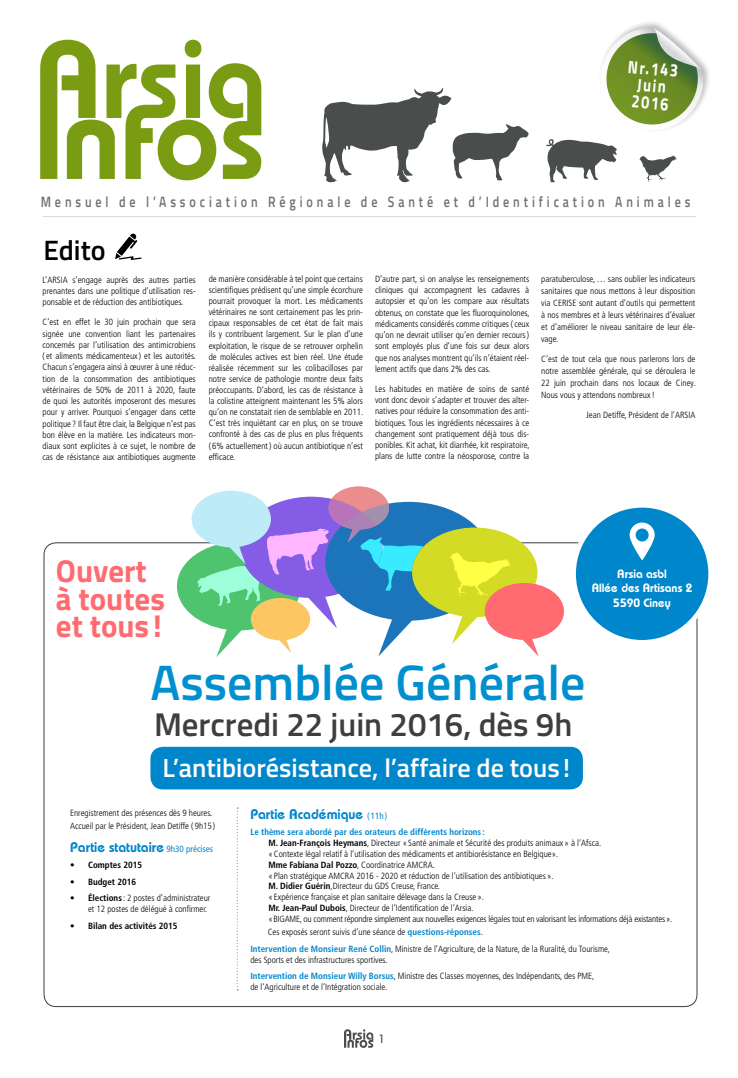
<style>
.page{position:relative;width:738px;height:1078px;background:#fff}
.page>*{position:absolute;margin:0;border:0;box-sizing:border-box;transform-origin:0 0}
.t1{font:600 49.9px "Titillium Web";color:#0090d0}
.t2{font:600 32.9px "Titillium Web";color:#3e3d40}
.t3{font:700 31.6px/27.4px "Titillium Web";color:#ff6b70}
.t4{font:600 28px "Titillium Web";color:#000}
.t5{font:600 26.2px "Titillium Web";color:#fff}
.t6{font:700 18px/17px "Titillium Web";color:#fff;text-align:center;scale:.81 1}
.t7{font:600 15px "Titillium Web";letter-spacing:.32em;color:#707172;scale:.81 1}
.t8{font:600 14px "Bauhaus Std";color:#0086cb}
.t9{font:600 12.1px/14.5px "Bauhaus Std";color:#fff;text-align:center}
.t10{font:500 12px "Bauhaus Std";color:#494e4d}
.t11{font:300 condensed 9px/11.3px "Frutiger LT Std";color:#000;text-align:justify}
.t12{font:700 condensed 9px "Frutiger LT Std";color:#000}
.s1{font-family:"Frutiger LT Std";font-weight:400;font-stretch:condensed;font-size:9px}
.s2{font-weight:700}
.s3{font-weight:700;color:#0086cb}
</style>
<div class="page">
<hr style="left:43px;top:216px;width:651px;height:1px;background:#d9dadb">
<svg style="left:40px;top:40px;width:221px;height:140px"></svg>
<svg style="left:639px;top:155px;width:37px;height:27px"></svg>
<div style="left:597px;top:20px;width:114px;height:113px;background:#000;opacity:.26"></div>
<svg style="left:598px;top:28px;width:105px;height:104px"></svg>
<svg style="left:344px;top:1029px;width:29px;height:18px"></svg>
<svg style="left:115px;top:233px;width:26px;height:27px"></svg>
<svg style="left:546px;top:139px;width:71px;height:43px"></svg>
<svg style="left:322px;top:88px;width:206px;height:94px"></svg>
<svg style="left:177px;top:486px;width:386px;height:171px"></svg>
<div style="left:150px;top:746px;width:432px;height:43px;background:#0086cb;border-radius:12px"></div>
<svg style="left:236px;top:807px;width:2px;height:183px"></svg>
<div style="left:573px;top:505px;width:137px;height:137px;background:#0086cb;border-radius:50%"></div>
<div style="left:570px;top:503px;width:142px;height:141px;border:5px solid #fff;border-radius:50%"></div>
<svg style="left:629px;top:522px;width:25px;height:38px"></svg>
<h3 class="t6" style="left:628px;top:57px;width:63px;rotate:5deg">Nr.143<br>Juin<br>2016</h3>
<h3 class="t7" style="left:41px;top:190px;width:802px">Mensuel de l’Association Régionale de Santé et d’Identification Animales</h3>
<h3 class="t4" style="left:43px;top:229px;width:64px">Edito</h3>
<p class="t11" style="left:43px;top:274px;width:155px">L’ARSIA s’engage auprès des autres parties prenantes dans une politique d’utilisation res&shy;ponsable et de réduction des antibiotiques.</p>
<p class="t11" style="left:43px;top:316px;width:155px">C’est en effet le 30 juin prochain que sera signée une convention liant les partenaires concernés par l’utilisation des antimicrobiens ( et aliments médicamenteux) et les autorités.<br>Chacun s’engagera ainsi à œuvrer à une réduc&shy;tion de la consommation des antibiotiques vétérinaires de 50% de 2011 à 2020, faute de quoi les autorités imposeront des mesures pour y arriver. Pourquoi s’engager dans cette politique ? Il faut être clair, la Belgique n’est pas bon élève en la matière. Les indicateurs mon&shy;diaux sont explicites à ce sujet, le nombre de cas de résistance aux antibiotiques augmente</p>
<p class="t11" style="left:209px;top:273px;width:156px">de manière considérable à tel point que certains scientifiques prédisent qu’une simple écorchure pourrait provoquer la mort. Les médicaments vétérinaires ne sont certainement pas les prin&shy;cipaux responsables de cet état de fait mais ils y contribuent largement. Sur le plan d’une exploitation, le risque de se retrouver orphelin de molécules actives est bien réel. Une étude réalisée récemment sur les colibacilloses par notre service de pathologie montre deux faits préoccupants. D’abord, les cas de résistance à la colistine atteignent maintenant les 5% alors qu’on ne constatait rien de semblable en 2011.<br>C’est très inquiétant car en plus, on se trouve confronté à des cas de plus en plus fréquents ( 6% actuellement) où aucun antibiotique n’est efficace.</p>
<p class="t11" style="left:375px;top:273px;width:156px">D’autre part, si on analyse les renseignements cliniques qui accompagnent les cadavres à autopsier et qu’on les compare aux résultats obtenus, on constate que les fluoroquinolones, médicaments considérés comme critiques (ceux qu’on ne devrait utiliser qu’en dernier recours) sont employés plus d’une fois sur deux alors que nos analyses montrent qu’ils n’étaient réel&shy;lement actifs que dans 2% des cas.</p>
<p class="t11" style="left:375px;top:383px;width:156px">Les habitudes en matière de soins de santé vont donc devoir s’adapter et trouver des alter&shy;natives pour réduire la consommation des anti&shy;biotiques. Tous les ingrédients nécessaires à ce changement sont pratiquement déjà tous dis&shy;ponibles. Kit achat, kit diarrhée, kit respiratoire, plans de lutte contre la néosporose, contre la</p>
<p class="t11" style="left:541px;top:273px;width:155px;line-height:12px">paratuberculose, … sans oublier les indicateurs sanitaires que nous mettons à leur disposition via CERISE sont autant d’outils qui permettent à nos membres et à leurs vétérinaires d’évaluer et d’améliorer le niveau sanitaire de leur éle&shy;vage.</p>
<p class="t11" style="left:541px;top:353px;width:156px;line-height:12px">C’est de tout cela que nous parlerons lors de notre assemblée générale, qui se déroulera le 22 juin prochain dans nos locaux de Ciney.<br>Nous vous y attendons nombreux!</p>
<p class="t11" style="left:586px;top:410px;width:110px">Jean Detiffe, Président de l’ARSIA</p>
<h3 class="t3" style="left:56px;top:555px;width:110px">Ouvert à toutes et tous !</h3>
<h3 class="t9" style="left:591px;top:566px;width:102px">Arsia asbl<br>Allée des Artisans 2<br>5590 Ciney</h3>
<h1 class="t1" style="left:150px;top:645px;width:436px">Assemblée Générale</h1>
<h2 class="t2" style="left:154px;top:700px;width:419px">Mercredi 22 juin 2016, dès 9h</h2>
<h3 class="t5" style="left:162px;top:747px;width:409px">L’antibiorésistance, l’affaire de tous !</h3>
<p class="t11" style="left:70px;top:805px;width:147px;line-height:13.6px">Enregistrement des présences dès 9 heures.<br>Accueil par le Président, Jean Detiffe ( 9h15 )</p>
<h3 class="t8" style="left:70px;top:838px;width:144px">Partie statutaire <span class="s1">9h30 précises</span></h3>
<p class="t12" style="left:70px;top:859px;width:74px">• Comptes 2015</p>
<p class="t12" style="left:70px;top:876px;width:68px">• Budget 2016</p>
<p class="t11" style="left:88px;top:892px;width:124px;line-height:10.8px;text-indent:-18px"><span class="s2">• Élections</span> : 2 postes d’administrateur et 12 postes de délégué à confirmer.</p>
<p class="t12" style="left:70px;top:919px;width:109px">• Bilan des activités 2015</p>
<h3 class="t8" style="left:250px;top:805px;width:138px">Partie Académique <span class="s1">( 11h )</span></h3>
<p class="t11" style="left:268px;top:826px;width:405px;line-height:10.8px;text-align:left;text-indent:-18px"><span class="s3">Le thème sera abordé par des orateurs de différents horizons :<br></span><span class="s2">M. Jean-François Heymans</span>, Directeur « Santé animale et Sécurité des produits animaux » à l’Afsca.<br>«Contexte légal relatif à l’utilisation des médicaments et antibiorésistance en Belgique».<br><span class="s2">Mme Fabiana Dal Pozzo</span>, Coordinatrice AMCRA.<br>« Plan stratégique AMCRA 2016 - 2020 et réduction de l’utilisation des antibiotiques ».<br><span class="s2">M. Didier Guérin</span>,Directeur du GDS Creuse, France.<br>« Expérience française et plan sanitaire délevage dans la Creuse ».<br><span class="s2">Mr. Jean-Paul Dubois</span>, Directeur de l’Identification de l’Arsia.<br>«BIGAME, ou comment répondre simplement aux nouvelles exigences légales tout en valorisant les informations déjà existantes».</p>
<p class="t11" style="left:250px;top:923px;width:361px;line-height:16.5px;text-indent:17px">Ces exposés seront suivis d’une séance de <span class="s3">questions-réponses</span>.<br><span class="s3">Intervention de Monsieur René Collin</span>, Ministre de l’Agriculture, de la Nature, de la Ruralité, du Tourisme,</p>
<p class="t11" style="left:250px;top:951px;width:345px;line-height:16.5px">des Sports et des infrastructures sportives.<br><span class="s3">Intervention de Monsieur Willy Borsus</span>, Ministre des Classes moyennes, des Indépendants, des PME,</p>
<p class="t11" style="left:250px;top:981px;width:138px">de l’Agriculture et de l’Intégration sociale.</p>
<h3 class="t10" style="left:378px;top:1031px;width:8px">1</h3>
</div>
